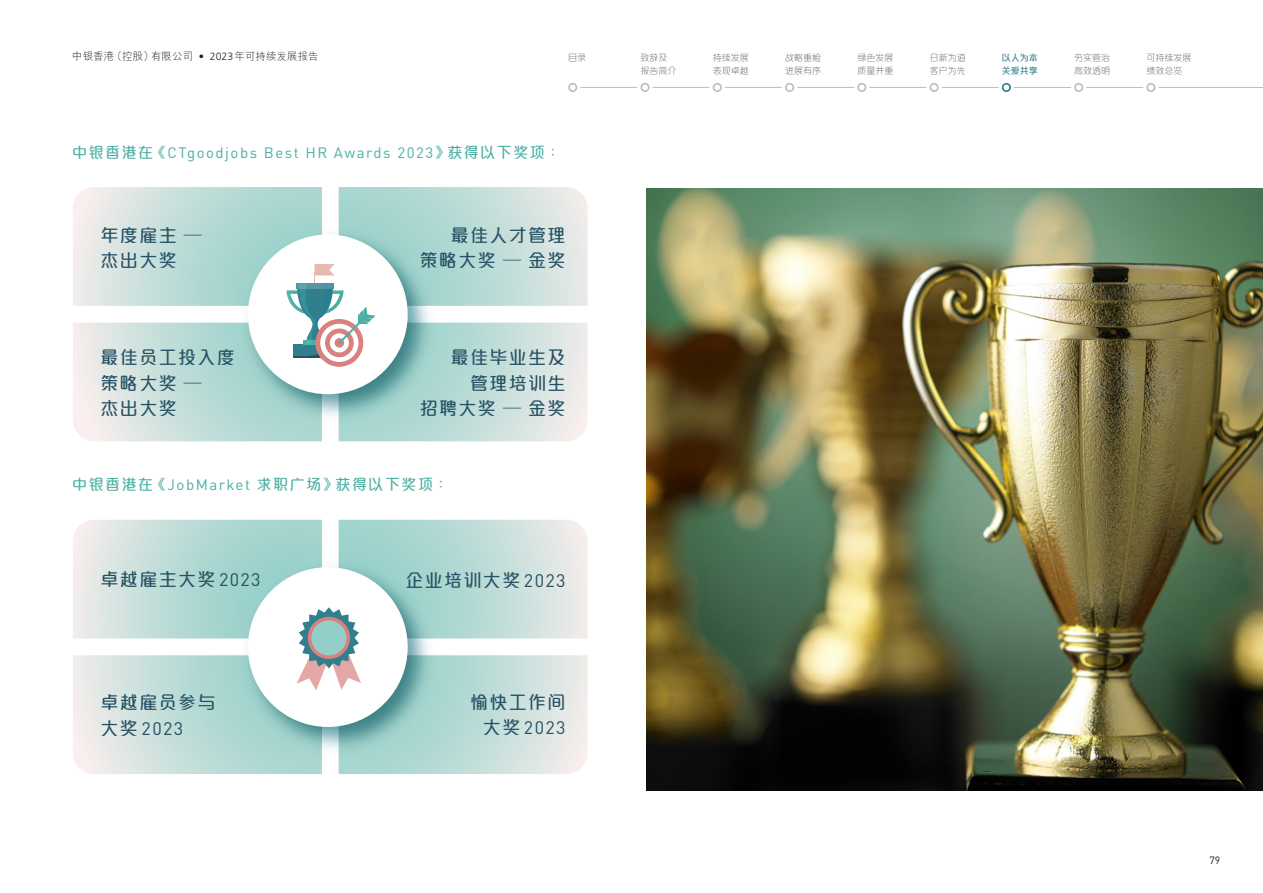
<style>
.page{position:relative;width:1263px;height:893px;background:#fff}
.page>*{position:absolute;margin:0;border:0;box-sizing:border-box;transform-origin:0 0}
.t1{font:500 18px/25.5px "M Elle HKS";letter-spacing:.075em;color:#255164}
.t2{font:18px "DINOT";letter-spacing:.075em;color:#255164}
.t3{font:15px "DINOT";letter-spacing:.1em;color:#4bafa4}
.t4{font:500 15px "M Elle HKS";letter-spacing:.1em;color:#4bafa4}
.t5{font:300 10.5px "M Hei HKS";color:#231f20}
.t6{font:10.5px "DINOT";color:#231f20}
.t7{font:300 9px/12.3px "M Elle HKS";color:#636366}
.t8{font:500 9px/12.3px "M Elle HKS";color:#317f8d}
.s1{font-family:"Frutiger LT Std"}
.s2{font-family:"M Elle HKS";font-weight:500}
.s3{font-family:"DINOT";font-weight:400}
</style>
<div class="page">
<svg style="left:73px;top:187px;width:515px;height:254px"></svg>
<svg style="left:73px;top:520px;width:515px;height:254px"></svg>
<svg style="left:308px;top:617px;width:42px;height:42px"></svg>
<div style="left:311px;top:620px;width:35px;height:35px;background:#93cfc8;border-radius:50%"></div>
<img style="left:646px;top:189px;width:617px;height:602px">
<hr style="left:581px;top:87px;width:56px;height:1px;background:#bcbdc0">
<hr style="left:725px;top:87px;width:56px;height:1px;background:#bcbdc0">
<hr style="left:1014px;top:87px;width:57px;height:1px;background:#bcbdc0">
<hr style="left:653px;top:87px;width:56px;height:1px;background:#bcbdc0">
<hr style="left:942px;top:87px;width:56px;height:1px;background:#bcbdc0">
<hr style="left:798px;top:87px;width:56px;height:1px;background:#bcbdc0">
<hr style="left:1087px;top:87px;width:56px;height:1px;background:#bcbdc0">
<hr style="left:870px;top:87px;width:56px;height:1px;background:#bcbdc0">
<hr style="left:1159px;top:87px;width:104px;height:1px;background:#bcbdc0">
<svg style="left:1146px;top:83px;width:9px;height:9px"></svg>
<svg style="left:1002px;top:83px;width:9px;height:9px"></svg>
<svg style="left:857px;top:83px;width:9px;height:9px"></svg>
<svg style="left:713px;top:83px;width:9px;height:9px"></svg>
<svg style="left:1074px;top:83px;width:9px;height:9px"></svg>
<svg style="left:929px;top:83px;width:10px;height:9px"></svg>
<svg style="left:785px;top:83px;width:9px;height:9px"></svg>
<svg style="left:640px;top:83px;width:10px;height:9px"></svg>
<svg style="left:568px;top:83px;width:9px;height:9px"></svg>
<p class="t5" style="left:72px;top:49px;width:248px">中銀香港（控股）有限公司 <span class="s1">• 2023</span>年可持續發展報告</p>
<p class="t7" style="left:568px;top:52px;width:19px">目錄</p>
<p class="t7" style="left:640px;top:52px;width:37px">致辭及報告簡介</p>
<p class="t7" style="left:713px;top:52px;width:37px">持續發展表現卓越</p>
<p class="t7" style="left:785px;top:52px;width:37px">戰略重檢進展有序</p>
<p class="t7" style="left:857px;top:52px;width:37px">綠色發展質量並重</p>
<p class="t7" style="left:930px;top:52px;width:37px">日新為道客戶為先</p>
<p class="t8" style="left:1002px;top:51px;width:37px">以人為本關愛共享</p>
<p class="t7" style="left:1074px;top:52px;width:37px">夯實管治高效透明</p>
<p class="t7" style="left:1146px;top:52px;width:46px">可持續發展績效總覽</p>
<p class="t3" style="left:72px;top:141px;width:494px"><span class="s2">中銀香港在《</span>CTgoodjobs Best HR Awards 2023<span class="s2">》獲得以下獎項 ﹕</span></p>
<p class="t1" style="left:101px;top:221px;width:103px">年度僱主 —傑出大獎</p>
<p class="t1" style="left:101px;top:344px;width:136px">最佳員工投入度策略大獎 —<br>傑出大獎</p>
<p class="t1" style="left:420px;top:221px;width:147px;text-align:right">最佳人才管理<br>策略大獎 — 金獎</p>
<p class="t1" style="left:420px;top:344px;width:147px;text-align:right">最佳畢業生及<br>管理培訓生<br>招聘大獎 — 金獎</p>
<p class="t4" style="left:72px;top:474px;width:382px">中銀香港在《<span class="s3">JobMarket</span> 求職廣場》獲得以下獎項 ﹕</p>
<p class="t1" style="left:101px;top:565px;width:161px">卓越僱主大獎 <span class="s3">2023</span></p>
<p class="t1" style="left:101px;top:688px;width:116px">卓越僱員參與</p>
<p class="t2" style="left:101px;top:714px;width:84px"><span class="s2">大獎</span> 2023</p>
<p class="t1" style="left:406px;top:566px;width:161px">企業培訓大獎 <span class="s3">2023</span></p>
<p class="t1" style="left:470px;top:688px;width:97px">愉快工作間</p>
<p class="t2" style="left:483px;top:714px;width:84px"><span class="s2">大獎</span> 2023</p>
<p class="t6" style="left:1209px;top:852px;width:12px">79</p>
</div>
